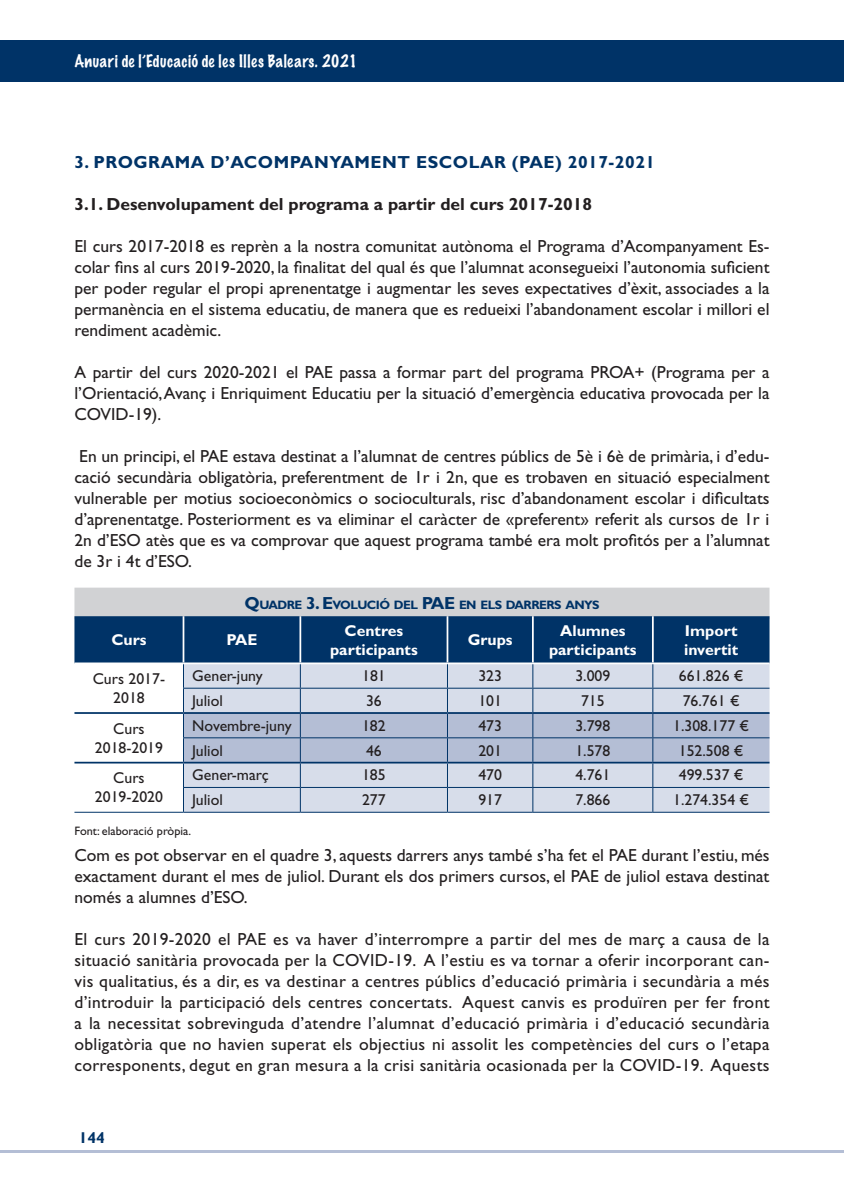
<style>
.page{position:relative;width:844px;height:1191px;background:#fff}
.page>*{position:absolute;margin:0;border:0;box-sizing:border-box;transform-origin:0 0}
.t1{font:17.5px/21px "Gill Sans Std";color:#231f20;text-align:justify}
.t2{font:700 17.5px "Gill Sans Std";color:#231f20}
.t3{font:700 17.5px "Gill Sans Std";letter-spacing:.03em;color:#003367}
.t4{font:15.75px/18.9px "Gill Sans Std";color:#231f20;text-align:center}
.t5{font:700 15.75px/18.9px "Gill Sans Std";color:#fff;text-align:center}
.t6{font:100 15.75px "Marker Felt";letter-spacing:.025em;color:#fff}
.t7{font:700 15.75px "Gill Sans Std";color:#003367}
.t8{font:700 12.25px "Gill Sans Std";letter-spacing:-.045em;color:#003367}
.t9{font:12.25px "Gill Sans Std";color:#231f20}
.s1{font-size:17.5px}
</style>
<div class="page">
<div style="left:0;top:40px;width:843px;height:42px;background:#003367"></div>
<hr style="left:0;top:1150px;width:843px;height:2px;background:#b4bed5">
<div style="left:74px;top:587px;width:695px;height:32px;background:#d1d2d4"></div>
<hr style="left:74px;top:812px;width:109px;height:1px;background:#003367">
<svg style="left:74px;top:616px;width:695px;height:196px;background:#9daec6"></svg>
<hr style="left:183px;top:812px;width:117px;height:1px;background:#003367">
<hr style="left:300px;top:812px;width:147px;height:1px;background:#003367">
<hr style="left:447px;top:812px;width:85px;height:1px;background:#003367">
<hr style="left:532px;top:812px;width:120px;height:1px;background:#003367">
<hr style="left:652px;top:812px;width:117px;height:1px;background:#003367">
<hr style="left:74px;top:712px;width:109px;height:2px;background:#003367">
<hr style="left:74px;top:761px;width:109px;height:2px;background:#003367">
<hr style="left:183px;top:712px;width:117px;height:2px;background:#003367">
<hr style="left:300px;top:712px;width:147px;height:2px;background:#003367">
<hr style="left:447px;top:712px;width:85px;height:2px;background:#003367">
<hr style="left:532px;top:712px;width:120px;height:2px;background:#003367">
<hr style="left:652px;top:712px;width:117px;height:2px;background:#003367">
<hr style="left:183px;top:761px;width:117px;height:2px;background:#003367">
<hr style="left:300px;top:761px;width:147px;height:2px;background:#003367">
<hr style="left:447px;top:761px;width:85px;height:2px;background:#003367">
<hr style="left:532px;top:761px;width:120px;height:2px;background:#003367">
<hr style="left:652px;top:761px;width:117px;height:2px;background:#003367">
<p class="t6" style="left:74px;top:49px;width:285px">Anuari de l’Educació de les Illes Balears. 2021</p>
<p class="t3" style="left:74px;top:152px;width:582px">3. PROGRAMA D’ACOMPANYAMENT ESCOLAR (PAE) 2017-2021</p>
<p class="t2" style="left:74px;top:194px;width:519px">3.1. Desenvolupament del programa a partir del curs 2017-2018</p>
<p class="t1" style="left:74px;top:236px;width:696px">El curs 2017-2018 es reprèn a la nostra comunitat autònoma el Programa d’Acompanyament Es&shy;colar fins al curs 2019-2020, la finalitat del qual és que l’alumnat aconsegueixi l’autonomia suficient per poder regular el propi aprenentatge i augmentar les seves expectatives d’èxit, associades a la permanència en el sistema educatiu, de manera que es redueixi l’abandonament escolar i millori el rendiment acadèmic.</p>
<p class="t1" style="left:74px;top:362px;width:696px">A partir del curs 2020-2021 el PAE passa a formar part del programa PROA+ (Programa per a l’Orientació, Avanç i Enriquiment Educatiu per la situació d’emergència educativa provocada per la COVID-19).</p>
<p class="t1" style="left:74px;top:446px;width:696px">En un principi, el PAE estava destinat a l’alumnat de centres públics de 5è i 6è de primària, i d’edu&shy;cació secundària obligatòria, preferentment de 1r i 2n, que es trobaven en situació especialment vulnerable per motius socioeconòmics o socioculturals, risc d’abandonament escolar i dificultats d’aprenentatge. Posteriorment es va eliminar el caràcter de «preferent» referit als cursos de 1r i 2n d’ESO atès que es va comprovar que aquest programa també era molt profitós per a l’alumnat de 3r i 4t d’ESO.</p>
<p class="t8" style="left:244px;top:598px;width:356px"><span class="s1">Q</span>UADRE <span class="s1">3. E</span>VOLUCIÓ DEL <span class="s1">PAE</span> EN ELS DARRERS ANYS</p>
<p class="t5" style="left:111px;top:630px;width:37px">Curs</p>
<p class="t5" style="left:226px;top:630px;width:32px">PAE</p>
<p class="t5" style="left:330px;top:621px;width:89px">Centres participants</p>
<p class="t5" style="left:467px;top:630px;width:46px">Grups</p>
<p class="t5" style="left:549px;top:621px;width:89px">Alumnes participants</p>
<p class="t5" style="left:684px;top:621px;width:55px;text-align:left">Import invertit</p>
<p class="t4" style="left:93px;top:669px;width:74px">Curs 2017-<br>2018</p>
<p class="t4" style="left:192px;top:666px;width:72px">Gener-juny</p>
<p class="t4" style="left:362px;top:666px;width:25px">181</p>
<p class="t4" style="left:478px;top:666px;width:25px">323</p>
<p class="t4" style="left:575px;top:666px;width:36px">3.009</p>
<p class="t4" style="left:678px;top:666px;width:66px">661.826 €</p>
<p class="t4" style="left:192px;top:691px;width:32px">Juliol</p>
<p class="t4" style="left:366px;top:691px;width:17px">36</p>
<p class="t4" style="left:478px;top:691px;width:25px">101</p>
<p class="t4" style="left:581px;top:691px;width:25px">715</p>
<p class="t4" style="left:682px;top:691px;width:58px">76.761 €</p>
<p class="t4" style="left:95px;top:719px;width:70px">Curs<br>2018-2019</p>
<p class="t4" style="left:192px;top:716px;width:101px">Novembre-juny</p>
<p class="t4" style="left:362px;top:716px;width:25px">182</p>
<p class="t4" style="left:478px;top:716px;width:25px">473</p>
<p class="t4" style="left:575px;top:716px;width:36px">3.798</p>
<p class="t4" style="left:673px;top:716px;width:78px">1.308.177 €</p>
<p class="t4" style="left:192px;top:741px;width:32px">Juliol</p>
<p class="t4" style="left:366px;top:741px;width:17px">46</p>
<p class="t4" style="left:478px;top:741px;width:25px">201</p>
<p class="t4" style="left:575px;top:741px;width:36px">1.578</p>
<p class="t4" style="left:678px;top:741px;width:66px">152.508 €</p>
<p class="t4" style="left:95px;top:768px;width:70px">Curs<br>2019-2020</p>
<p class="t4" style="left:192px;top:765px;width:78px">Gener-març</p>
<p class="t4" style="left:362px;top:765px;width:25px">185</p>
<p class="t4" style="left:478px;top:765px;width:25px">470</p>
<p class="t4" style="left:575px;top:765px;width:36px">4.761</p>
<p class="t4" style="left:678px;top:765px;width:66px">499.537 €</p>
<p class="t4" style="left:192px;top:790px;width:32px">Juliol</p>
<p class="t4" style="left:362px;top:790px;width:25px">277</p>
<p class="t4" style="left:478px;top:790px;width:25px">917</p>
<p class="t4" style="left:575px;top:790px;width:36px">7.866</p>
<p class="t4" style="left:673px;top:790px;width:78px">1.274.354 €</p>
<p class="t9" style="left:74px;top:823px;width:118px">Font: elaboració pròpia.</p>
<p class="t1" style="left:74px;top:845px;width:696px">Com es pot observar en el quadre 3, aquests darrers anys també s’ha fet el PAE durant l’estiu, més exactament durant el mes de juliol. Durant els dos primers cursos, el PAE de juliol estava destinat només a alumnes d’ESO.</p>
<p class="t1" style="left:74px;top:929px;width:696px">El curs 2019-2020 el PAE es va haver d’interrompre a partir del mes de març a causa de la situació sanitària provocada per la COVID-19. A l’estiu es va tornar a oferir incorporant can&shy;vis qualitatius, és a dir, es va destinar a centres públics d’educació primària i secundària a més d’introduir la participació dels centres concertats. Aquest canvis es produïren per fer front a la necessitat sobrevinguda d’atendre l’alumnat d’educació primària i d’educació secundària obligatòria que no havien superat els objectius ni assolit les competències del curs o l’etapa corresponents, degut en gran mesura a la crisi sanitària ocasionada per la COVID-19. Aquests</p>
<p class="t7" style="left:79px;top:1128px;width:28px">144</p>
</div>
